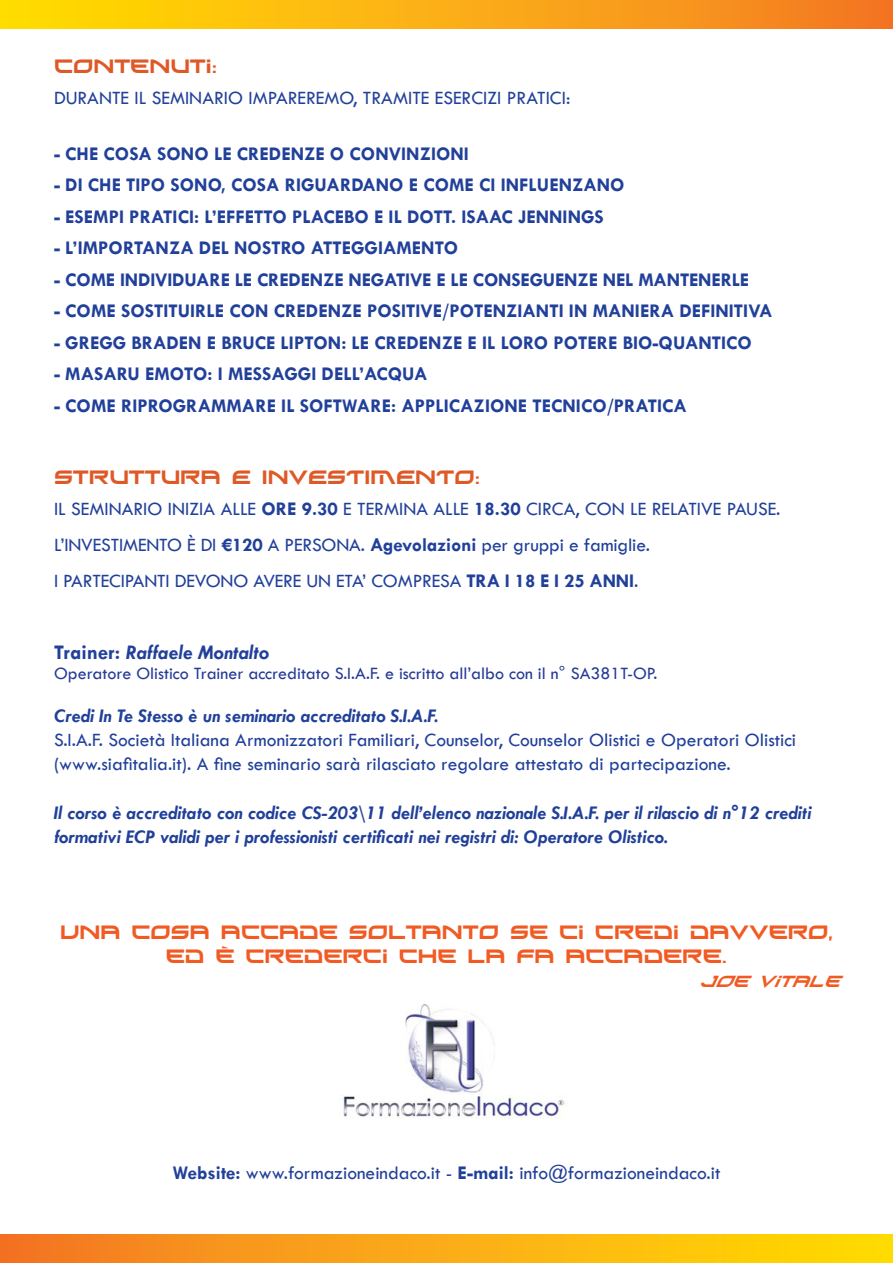
<style>
.page{position:relative;width:893px;height:1263px;background:#fff}
.page>*{position:absolute;margin:0;border:0;box-sizing:border-box;transform-origin:0 0}
.t1{font:italic 700 21px "Tw Cen";color:#21409a}
.t2{font:700 19.5px "Tw Cen";color:#21409a}
.t3{font:19.5px/36px "Tw Cen";color:#21409a}
.t4{font:italic 700 19.5px/24px "Tw Cen";color:#21409a}
.t5{font:500 19.5px/24px "Tw Cen";color:#21409a}
.t6{font:18px "Tw Cen";color:#263b97}
.t7{font:18px/24px "Xirod";color:#f15a22;text-align:center}
.t8{font:18px "Xirod";color:#df5927}
.t9{font:italic 15px "Xirod";color:#f15a22}
.s1{font-weight:700}
.s2{font-style:normal}
</style>
<div class="page">
<img style="left:343px;top:1004px;width:221px;height:115px">
<div style="left:0;top:0;width:893px;height:28px;background:linear-gradient(to right,#ffe000,#f57a26)"></div>
<div style="left:0;top:1235px;width:893px;height:28px;background:linear-gradient(to right,#f47827,#ffdf01)"></div>
<p class="t8" style="left:54px;top:55px;width:165px">CONTENUTI:</p>
<p class="t3" style="left:54px;top:80px;width:518px">DURANTE IL SEMINARIO IMPAREREMO, TRAMITE ESERCIZI PRATICI:</p>
<p class="t2" style="left:54px;top:142px;width:417px">- CHE COSA SONO LE CREDENZE O CONVINZIONI</p>
<p class="t2" style="left:54px;top:173px;width:572px">- DI CHE TIPO SONO, COSA RIGUARDANO E COME CI INFLUENZANO</p>
<p class="t2" style="left:54px;top:205px;width:551px">- ESEMPI PRATICI: L’EFF ETTO PLACEBO E IL DOTT. ISAAC JENNINGS</p>
<p class="t2" style="left:54px;top:236px;width:406px">- L’IMPORTANZA DEL NOSTRO ATTEGGIAMENTO</p>
<p class="t2" style="left:54px;top:268px;width:697px">- COME INDIVIDUARE LE CREDENZE NEGATIVE E LE CONSEGUENZE NEL MANTENERLE</p>
<p class="t2" style="left:54px;top:299px;width:720px">- COME SOSTITUIRLE CON CREDENZE POSITIVE/POTENZIANTI IN MANIERA DEFINITIVA</p>
<p class="t2" style="left:54px;top:331px;width:700px">- GREGG BRADEN E BRUCE LIPTON: LE CREDENZE E IL LORO POTERE BIO-QUANTICO</p>
<p class="t2" style="left:54px;top:362px;width:375px">- MASARU EMOTO: I MESSAGGI DELL’ACQUA</p>
<p class="t2" style="left:54px;top:394px;width:635px">- COME RIPROGRAMMARE IL SOFTWARE: APPLICAZIONE TECNICO/PRATICA</p>
<p class="t8" style="left:54px;top:466px;width:428px">STRUTTURA E INVESTIMENTO:</p>
<p class="t3" style="left:54px;top:491px;width:728px">IL SEMINARIO INIZIA ALLE <span class="s1">ORE 9.30</span> E TERMINA ALLE <span class="s1">18.30</span> CIRCA, CON LE RELATIVE PAUSE.<br>L’INVESTIMENTO È DI <span class="s1">€120</span> A PERSONA. <span class="s1">Agevolazioni</span> per gruppi e famiglie.<br>I PARTECIPANTI DEVONO AVERE UN ETA’ COMPRESA <span class="s1">TRA I 18 E I 25 ANNI</span>.</p>
<p class="t1" style="left:54px;top:640px;width:217px"><span class="s2">Trainer:</span> Raffaele Montalto</p>
<p class="t6" style="left:54px;top:662px;width:605px">Operatore Olistico Trainer accreditato S.I.A.F. e iscritto all’albo con il n° SA381T-OP.</p>
<p class="t4" style="left:54px;top:704px;width:386px">Credi In Te Stesso è un seminario accreditato S.I.A.F.</p>
<p class="t5" style="left:54px;top:728px;width:744px">S.I.A.F. Società Italiana Armonizzatori Familiari, Counselor, Counselor Olistici e Operatori Olistici (www.siafitalia.it). A fine seminario sarà rilasciato regolare attestato di partecipazione.</p>
<p class="t4" style="left:54px;top:800px;width:759px">Il corso è accreditato con codice CS-203\11 dell’elenco nazionale S.I.A.F. per il rilascio di n°12 crediti formativi ECP validi per i professionisti certificati nei registri di: Operatore Olistico.</p>
<p class="t7" style="left:60px;top:919px;width:774px">UNA COSA ACCADE SOLTANTO SE CI CREDI DAVVERO,<br>ED È CREDERCI CHE LA FA ACCADERE.</p>
<p class="t9" style="left:699px;top:972px;width:149px">Joe Vitale</p>
<p class="t3" style="left:173px;top:1154px;width:549px"><span class="s1">Website:</span> www.formazioneindaco.it - <span class="s1">E-mail:</span> info@formazioneindaco.it</p>
</div>
